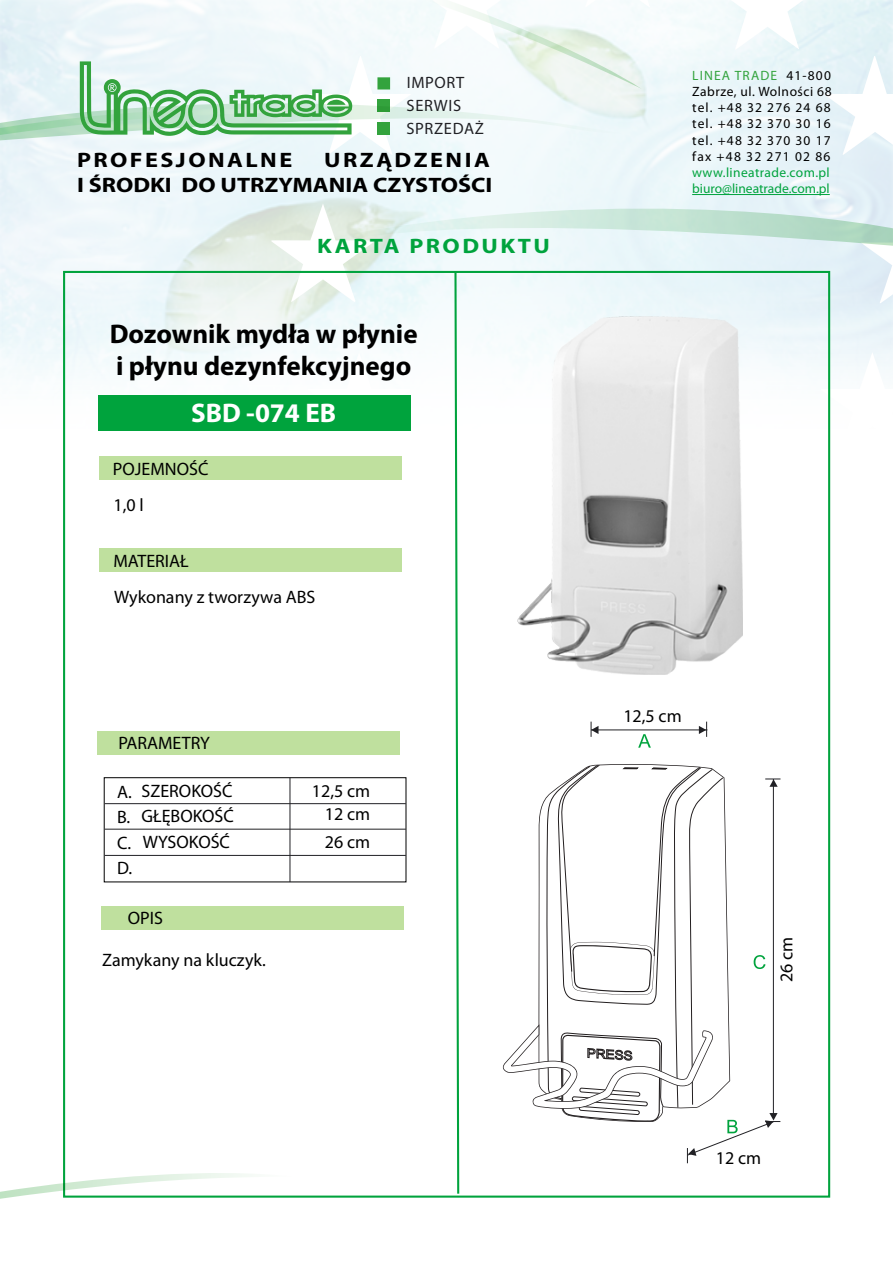
<style>
.page{position:relative;width:893px;height:1263px;background:#fff}
.page>*{position:absolute;margin:0;border:0;box-sizing:border-box;transform-origin:0 0}
.t1{font:700 27px/32.5px "Myriad Pro";color:#000}
.t2{font:700 27px "Myriad Pro";color:#fff}
.t3{font:700 21px/25.2px "Myriad Pro";letter-spacing:.005em;color:#000;text-align:right;scale:1.15 1}
.t4{font:700 21px "Myriad Pro";letter-spacing:.1em;color:#000;scale:1.15 1}
.t5{font:700 21px "Myriad Pro";letter-spacing:.1em;color:#00a33d;scale:1.15 1}
.t6{font:18px/25.5px "Myriad Pro";color:#000;text-align:justify}
.t7{font:16.5px/22.8px "Myriad Pro";letter-spacing:.04em;color:#212125}
.t8{font:13.5px/16.2px "Myriad Pro";letter-spacing:.085em;color:#000;text-align:justify}
.t9{font:13.5px/16.2px "Myriad Pro";color:#00a33d}
.s1{color:#33a33d}
</style>
<div class="page">
<svg style="left:271px;top:0;width:622px;height:597px"></svg>
<svg style="left:453px;top:270px;width:7px;height:926px"></svg>
<div style="left:98px;top:395px;width:312px;height:36px;background:#00a33d"></div>
<div style="left:99px;top:457px;width:302px;height:23px;background:#bfe09e"></div>
<div style="left:99px;top:548px;width:302px;height:24px;background:#bfe09e"></div>
<div style="left:97px;top:731px;width:303px;height:23px;background:#bfe09e"></div>
<div style="left:101px;top:906px;width:303px;height:23px;background:#bfe09e"></div>
<hr style="left:591px;top:730px;width:116px;height:1px;background:#212125">
<svg style="left:591px;top:722px;width:7px;height:15px"></svg>
<svg style="left:699px;top:722px;width:8px;height:15px"></svg>
<svg style="left:638px;top:734px;width:13px;height:14px"></svg>
<svg style="left:502px;top:765px;width:278px;height:398px"></svg>
<img style="left:517px;top:317px;width:225px;height:357px">
<div style="left:104px;top:777px;width:302px;height:105px;border:1px solid #000"></div>
<hr style="left:290px;top:777px;width:1px;height:105px;background:#212125">
<hr style="left:105px;top:803px;width:301px;height:1px;background:#212125">
<hr style="left:105px;top:829px;width:301px;height:1px;background:#212125">
<hr style="left:105px;top:855px;width:301px;height:1px;background:#212125">
<svg style="left:324px;top:209px;width:569px;height:37px;background:#d8ece6"></svg>
<svg style="left:0;top:1173px;width:292px;height:26px"></svg>
<svg style="left:0;top:0;width:642px;height:140px"></svg>
<hr style="left:692px;top:194px;width:138px;height:1px;background:#00a33d">
<p class="t7" style="left:406px;top:71px;width:79px">IMPORT<br>SERWIS<br>SPRZEDAŻ</p>
<p class="t4" style="left:77px;top:146px;width:189px">PROFESJONALNE</p>
<p class="t3" style="left:77px;top:147px;width:363px">URZĄDZENIA<br>I ŚRODKI DO UTRZYMANIA CZYSTOŚCI</p>
<p class="t5" style="left:317px;top:232px;width:204px">KARTA PRODUKTU</p>
<h1 class="t1" style="left:110px;top:317px;width:309px">Dozownik mydła w płynie i płynu dezynfekcyjnego</h1>
<h1 class="t2" style="left:191px;top:395px;width:146px">SBD -074 EB</h1>
<p class="t6" style="left:113px;top:456px;width:97px">POJEMNOŚĆ</p>
<p class="t6" style="left:114px;top:492px;width:32px">1,0 l</p>
<p class="t6" style="left:113px;top:548px;width:77px">MATERIAŁ</p>
<p class="t6" style="left:114px;top:584px;width:203px">Wykonany z tworzywa ABS</p>
<p class="t6" style="left:118px;top:730px;width:93px">PARAMETRY</p>
<p class="t6" style="left:142px;top:778px;width:94px">SZEROKOŚĆ GŁĘBOKOŚĆ WYSOKOŚĆ</p>
<p class="t6" style="left:117px;top:779px;width:17px">A.<br>B.<br>C.<br>D.</p>
<p class="t6" style="left:312px;top:779px;width:60px;line-height:23.2px;text-align:right">12,5 cm<br>12 cm</p>
<p class="t6" style="left:325px;top:829px;width:47px">26 cm</p>
<p class="t6" style="left:128px;top:905px;width:37px">OPIS</p>
<p class="t6" style="left:102px;top:947px;width:165px">Zamykany na kluczyk.</p>
<p class="t8" style="left:692px;top:67px;width:141px"><span class="s1">LINEA TRADE</span> 41-800<br>Zabrze, ul. Wolności 68 tel. +48 32 276 24 68 tel. +48 32 370 30 16 tel. +48 32 370 30 17 fax +48 32 271 02 86</p>
<p class="t9" style="left:692px;top:164px;width:139px">www.lineatrade.com.pl biuro@lineatrade.com.pl</p>
<p class="t6" style="left:623px;top:703px;width:60px">12,5 cm</p>
<p class="t6" style="left:773px;top:982px;width:47px;rotate:-90deg">26 cm</p>
<p class="t6" style="left:716px;top:1145px;width:47px">12 cm</p>
</div>
